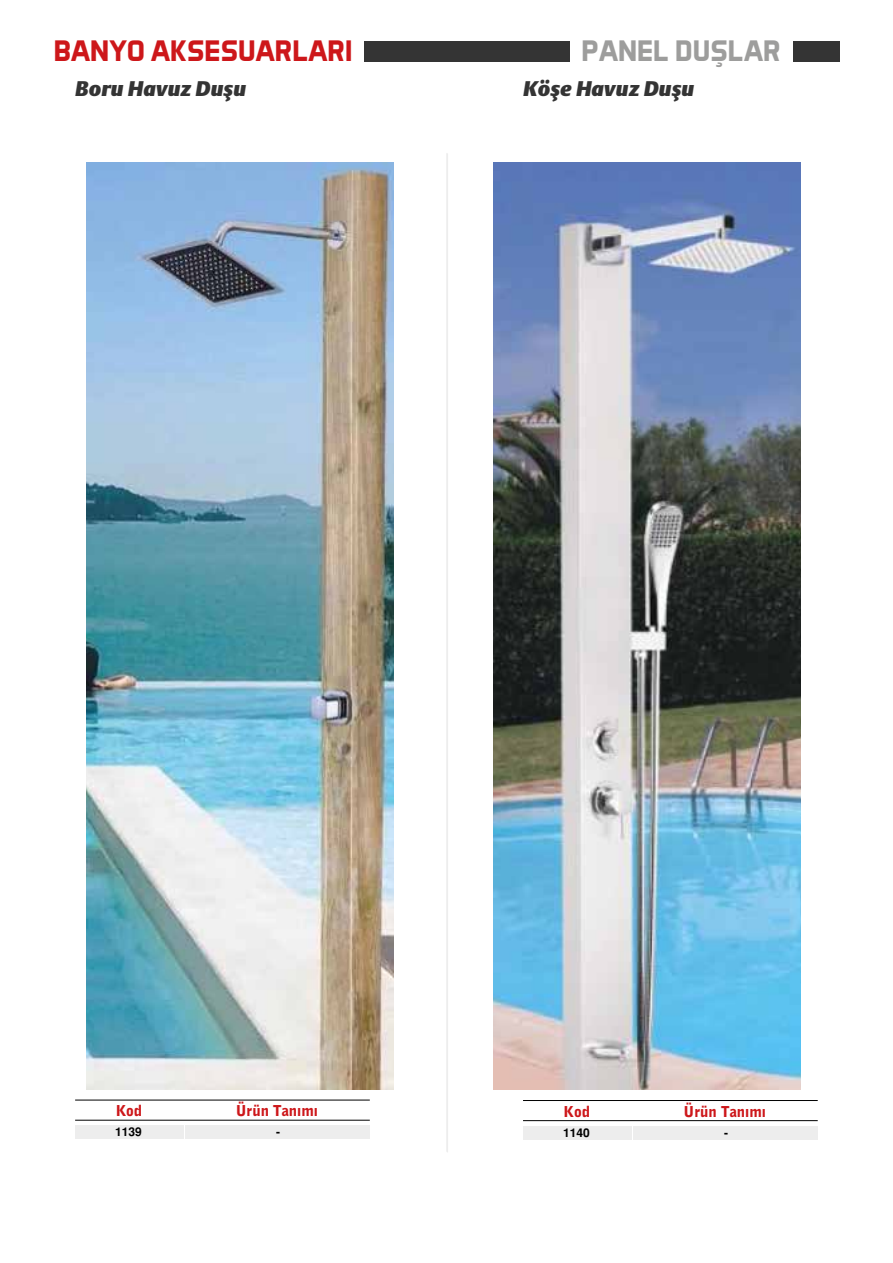
<style>
.page{position:relative;width:893px;height:1263px;background:#fff}
.page>*{position:absolute;margin:0;border:0;box-sizing:border-box;transform-origin:0 0}
.t1{font:700 30px "Aero Matics";color:#cd171a}
.t2{font:700 30px "Aero Matics";color:#9d9d9c}
.t3{font:italic 21px "Argo";color:#343434}
.t4{font:15px "Bell Gothic Black Tr";color:#cd171a}
.t5{font:700 12px "Helvetica Tr";color:#000}
</style>
<div class="page">
<hr style="left:446px;top:153px;width:2px;height:999px;background:#f1f1f1">
<div style="left:75px;top:1125px;width:109px;height:14px;background:#ededed"></div>
<div style="left:523px;top:1126px;width:108px;height:13px;background:#ededed"></div>
<div style="left:186px;top:1125px;width:184px;height:14px;background:#ededed"></div>
<div style="left:634px;top:1126px;width:184px;height:13px;background:#ededed"></div>
<hr style="left:75px;top:1100px;width:295px;height:1px;background:#000">
<hr style="left:75px;top:1120px;width:295px;height:1px;background:#000">
<hr style="left:523px;top:1100px;width:295px;height:1px;background:#000">
<hr style="left:523px;top:1120px;width:295px;height:1px;background:#000">
<img style="left:86px;top:163px;width:307px;height:927px">
<img style="left:493px;top:163px;width:307px;height:927px">
<div style="left:364px;top:41px;width:205px;height:20px;background:#343434"></div>
<div style="left:793px;top:41px;width:46px;height:21px;background:#343434"></div>
<h1 class="t1" style="left:54px;top:33px;width:300px">BANYO AKSESUARLARI</h1>
<h1 class="t2" style="left:581px;top:33px;width:201px">PANEL DUŞLAR</h1>
<p class="t3" style="left:75px;top:76px;width:172px">Boru Havuz Duşu</p>
<p class="t3" style="left:523px;top:76px;width:173px">Köşe Havuz Duşu</p>
<p class="t4" style="left:116px;top:1101px;width:28px">Kod</p>
<p class="t4" style="left:236px;top:1101px;width:84px">Ürün Tanımı</p>
<p class="t4" style="left:564px;top:1102px;width:28px">Kod</p>
<p class="t4" style="left:684px;top:1102px;width:84px">Ürün Tanımı</p>
<p class="t5" style="left:115px;top:1125px;width:28px">1139</p>
<p class="t5" style="left:276px;top:1125px;width:5px">-</p>
<p class="t5" style="left:563px;top:1125px;width:28px">1140</p>
<p class="t5" style="left:724px;top:1125px;width:5px">-</p>
</div>
